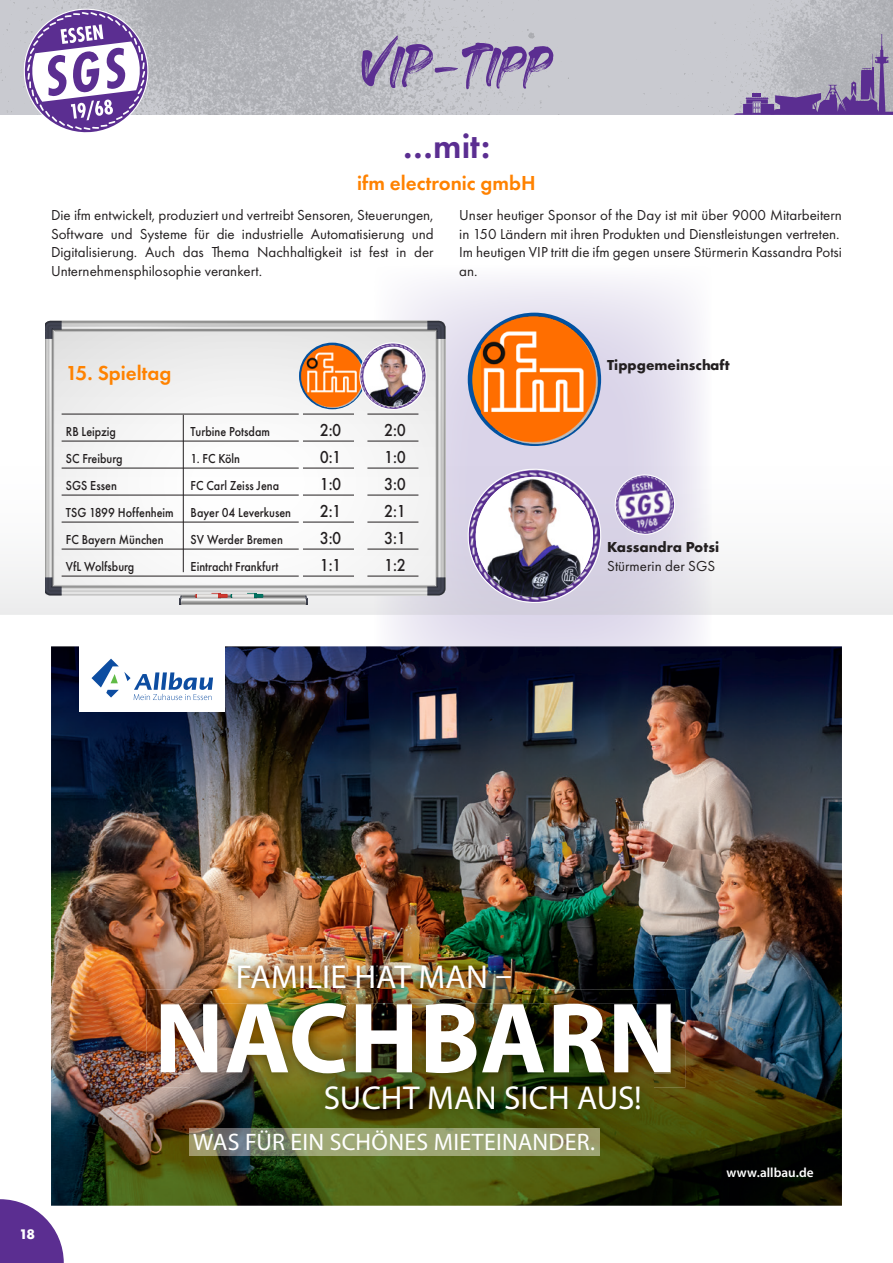
<style>
.page{position:relative;width:893px;height:1263px;background:#fff}
.page>*{position:absolute;margin:0;border:0;box-sizing:border-box;transform-origin:0 0}
.t1{font:700 100.95px "Myriad Pro";letter-spacing:.005em;color:#fff}
.t2{font:82.5px "Heaters";color:#5b2e91}
.t3{font:600 36px "Futura PT";color:#5b2e91}
.t4{font:33.15px "Myriad Pro";letter-spacing:.005em;color:#fff}
.t5{font:23.85px "Myriad Pro";letter-spacing:.01em;color:#fff}
.t6{font:600 21px "Futura PT";color:#ff8200}
.t7{font:500 18px/27px "Futura PT";color:#231f20;text-align:justify;scale:.9 1}
.t8{font:15px/18.8px "Futura PT";color:#231f20;text-align:justify}
.t9{font:700 15px "Futura PT";color:#231f20}
.t10{font:700 14.4px "Futura PT";color:#fff}
.t11{font:500 13.5px/27px "Futura PT";color:#231f20;scale:.9 1}
.t12{font:600 13.35px "Myriad Pro";color:#fff}
</style>
<div class="page">
<img style="left:0;top:0;width:893px;height:115px">
<svg style="left:21px;top:6px;width:131px;height:127px"></svg>
<svg style="left:734px;top:34px;width:159px;height:81px;background:#a399b5"></svg>
<svg style="left:374px;top:279px;width:338px;height:367px"></svg>
<svg style="left:0;top:444px;width:893px;height:170px"></svg>
<svg style="left:613px;top:473px;width:63px;height:63px"></svg>
<svg style="left:464px;top:467px;width:141px;height:137px;background:#c6bcd9"></svg>
<img style="left:476px;top:477px;width:117px;height:120px">
<svg style="left:470px;top:315px;width:129px;height:129px"></svg>
<img style="left:482px;top:313px;width:118px;height:132px">
<svg style="left:45px;top:321px;width:400px;height:284px"></svg>
<img style="left:377px;top:406px;width:32px;height:1px">
<img style="left:364px;top:347px;width:58px;height:59px">
<img style="left:51px;top:646px;width:791px;height:560px">
<img style="left:189px;top:1128px;width:410px;height:27px">
<img style="left:146px;top:989px;width:539px;height:33px">
<img style="left:654px;top:1022px;width:31px;height:66px">
<img style="left:146px;top:1022px;width:45px;height:66px">
<img style="left:191px;top:1073px;width:121px;height:15px">
<img style="left:161px;top:1003px;width:509px;height:70px">
<img style="left:227px;top:954px;width:294px;height:45px">
<img style="left:312px;top:1072px;width:342px;height:51px">
<div style="left:79px;top:646px;width:146px;height:66px;background:#fff"></div>
<svg style="left:92px;top:659px;width:121px;height:41px"></svg>
<svg style="left:0;top:1199px;width:64px;height:64px"></svg>
<h2 class="t2" style="left:361px;top:32px;width:193px">VIP-Tipp</h2>
<h3 class="t3" style="left:403px;top:124px;width:89px">…mit:</h3>
<h3 class="t6" style="left:357px;top:169px;width:180px">ifm electronic gmbH</h3>
<p class="t8" style="left:51px;top:205px;width:384px">Die ifm entwickelt, produziert und vertreibt Sensoren, Steuerungen, Software und Systeme für die industrielle Automatisierung und Digitalisierung. Auch das Thema Nachhaltigkeit ist fest in der Unternehmensphilosophie verankert.</p>
<p class="t8" style="left:459px;top:205px;width:384px;text-align:left">Unser heutiger Sponsor of the Day ist mit über 9000 Mitarbeitern in 150 Ländern mit ihren Produkten und Dienstleistungen vertreten.<br>Im heutigen VIP tritt die ifm gegen unsere Stürmerin Kassandra Potsi an.</p>
<h3 class="t6" style="left:66px;top:359px;width:107px">15. Spieltag</h3>
<p class="t11" style="left:66px;top:418px;width:57px">RB Leipzig</p>
<p class="t11" style="left:191px;top:418px;width:90px">Turbine Potsdam</p>
<p class="t11" style="left:66px;top:445px;width:65px">SC Freiburg</p>
<p class="t11" style="left:191px;top:445px;width:56px">1. FC Köln</p>
<p class="t11" style="left:66px;top:472px;width:58px">SGS Essen</p>
<p class="t11" style="left:66px;top:472px;width:252px;text-indent:125px">FC Carl Zeiss Jena<br>TSG 1899 Hoffenheim Bayer 04 Leverkusen<br>FC Bayern München</p>
<p class="t11" style="left:191px;top:526px;width:104px">SV Werder Bremen</p>
<p class="t11" style="left:66px;top:553px;width:78px">VfL Wolfsburg</p>
<p class="t11" style="left:191px;top:553px;width:99px">Eintracht Frankfurt</p>
<p class="t7" style="left:320px;top:417px;width:26px">2:0<br>0:1<br>1:0<br>2:1<br>3:0<br>1:1</p>
<p class="t7" style="left:384px;top:417px;width:26px">2:0<br>1:0<br>3:0<br>2:1<br>3:1<br>1:2</p>
<p class="t9" style="left:607px;top:356px;width:124px">Tippgemeinschaft</p>
<p class="t9" style="left:607px;top:537px;width:113px">Kassandra Potsi</p>
<p class="t8" style="left:607px;top:557px;width:109px">Stürmerin der SGS</p>
<p class="t10" style="left:19px;top:1225px;width:18px">18</p>
<h3 class="t4" style="left:236px;top:956px;width:278px">FAMILIE HAT MAN –</h3>
<h1 class="t1" style="left:154px;top:972px;width:524px">NACHBARN</h1>
<h3 class="t4" style="left:324px;top:1077px;width:319px">SUCHT MAN SICH AUS!</h3>
<h3 class="t5" style="left:193px;top:1127px;width:403px">WAS FÜR EIN SCHÖNES MIETEINANDER.</h3>
<p class="t12" style="left:726px;top:1164px;width:89px">www.allbau.de</p>
</div>
